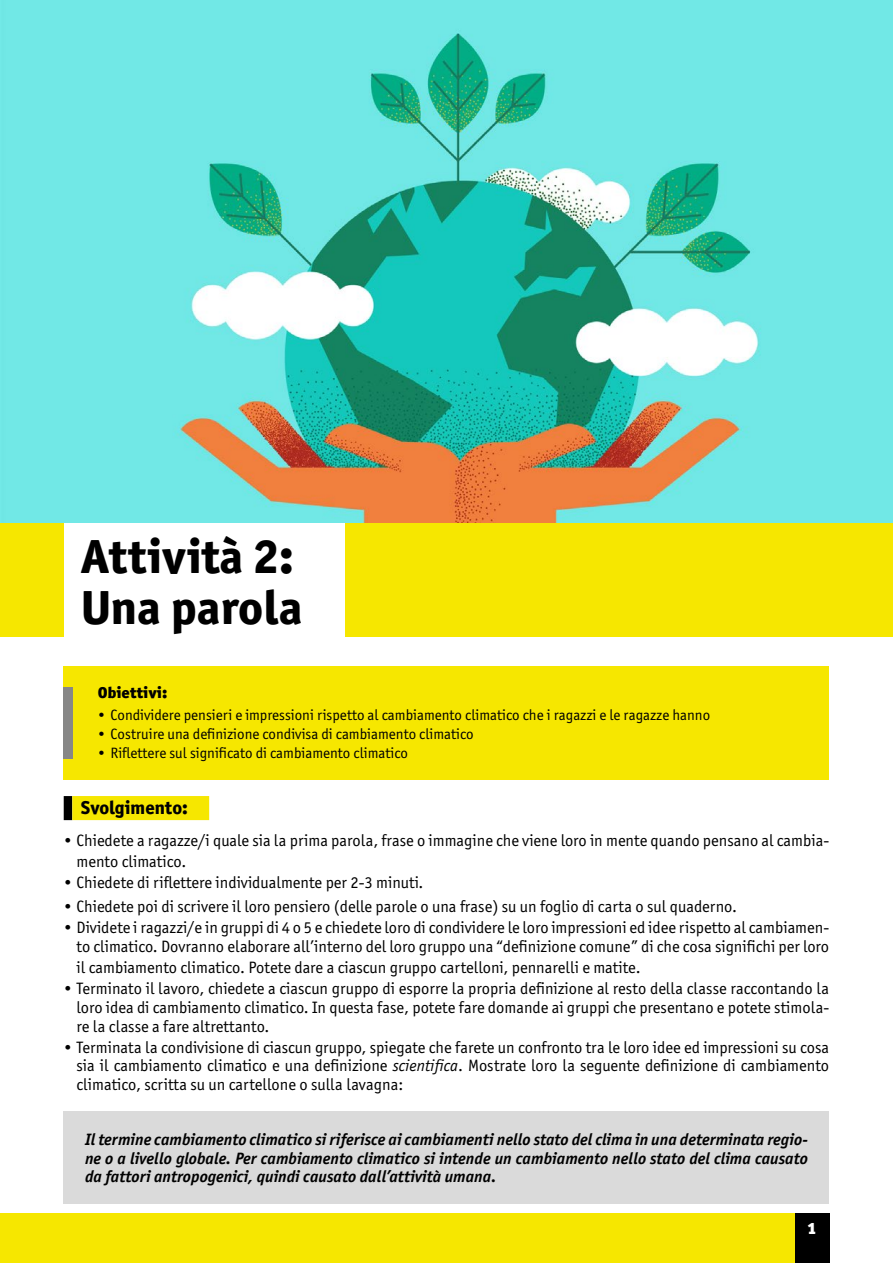
<style>
.page{position:relative;width:893px;height:1263px;background:#fff}
.page>*{position:absolute;margin:0;border:0;box-sizing:border-box;transform-origin:0 0}
.t1{font:800 48px/51px "Officina Sans ITC Pro";color:#000}
.t2{font:800 18.75px "Officina Sans ITC Pro";color:#000}
.t3{font:16.5px/18.8px "Officina Sans ITC Pro";color:#000;text-align:justify}
.t4{font:italic 700 16.5px/18.8px "Officina Sans ITC Pro";color:#000;text-align:justify}
.t5{font:900 16.5px "Officina Sans ITC Pro";color:#fff}
.t6{font:900 15.75px "Officina Sans ITC Pro";color:#000}
.t7{font:15px "Officina Sans ITC Pro";color:#000}
.s1{font-style:italic}
</style>
<div class="page">
<img style="left:0;top:0;width:893px;height:523px">
<div style="left:0;top:1214px;width:812px;height:49px;background:#f6e700"></div>
<div style="left:795px;top:1214px;width:34px;height:49px;background:#000"></div>
<div style="left:64px;top:666px;width:765px;height:114px;background:#f6e700"></div>
<div style="left:64px;top:687px;width:9px;height:71px;background:#878786"></div>
<div style="left:0;top:523px;width:893px;height:114px;background:#f6e700"></div>
<div style="left:64px;top:523px;width:280px;height:114px;background:#fff"></div>
<div style="left:64px;top:796px;width:8px;height:24px;background:#000"></div>
<div style="left:72px;top:796px;width:137px;height:24px;background:#f6e700"></div>
<div style="left:64px;top:1112px;width:765px;height:92px;background:#dadada"></div>
<h1 class="t1" style="left:81px;top:531px;width:223px">Attività 2:<br>Una parola</h1>
<p class="t6" style="left:98px;top:682px;width:71px">Obiettivi:</p>
<p class="t7" style="left:98px;top:706px;width:614px">• Condividere pensieri e impressioni rispetto al cambiamento climatico che i ragazzi e le ragazze hanno</p>
<p class="t7" style="left:98px;top:725px;width:377px">• Costruire una definizione condivisa di cambiamento climatico</p>
<p class="t7" style="left:98px;top:744px;width:312px">• Riflettere sul significato di cambiamento climatico</p>
<p class="t2" style="left:81px;top:796px;width:109px">Svolgimento:</p>
<p class="t3" style="left:77px;top:829px;width:754px;line-height:21.6px;text-indent:-13px">• Chiedete a ragazze/i quale sia la prima parola, frase o immagine che viene loro in mente quando pensano al cambia&shy;mento climatico.</p>
<p class="t3" style="left:64px;top:873px;width:361px">• Chiedete di riflettere individualmente per 2-3 minuti.</p>
<p class="t3" style="left:64px;top:897px;width:675px">• Chiedete poi di scrivere il loro pensiero (delle parole o una frase) su un foglio di carta o sul quaderno.</p>
<p class="t3" style="left:64px;top:918px;width:767px;text-align:right">• Dividete i ragazzi/e in gruppi di 4 o 5 e chiedete loro di condividere le loro impressioni ed idee rispetto al cambiamen&shy;to climatico. Dovranno elaborare all’interno del loro gruppo una “definizione comune” di che cosa significhi per loro</p>
<p class="t3" style="left:77px;top:958px;width:566px">il cambiamento climatico. Potete dare a ciascun gruppo cartelloni, pennarelli e matite.</p>
<p class="t3" style="left:77px;top:979px;width:754px;text-indent:-13px">• Terminato il lavoro, chiedete a ciascun gruppo di esporre la propria definizione al resto della classe raccontando la loro idea di cambiamento climatico. In questa fase, potete fare domande ai gruppi che presentano e potete stimola&shy;re la classe a fare altrettanto.</p>
<p class="t3" style="left:77px;top:1037px;width:754px;text-indent:-13px">• Terminata la condivisione di ciascun gruppo, spiegate che farete un confronto tra le loro idee ed impressioni su cosa sia il cambiamento climatico e una definizione <span class="s1">scientifica</span>. Mostrate loro la seguente definizione di cambiamento climatico, scritta su un cartellone o sulla lavagna:</p>
<p class="t4" style="left:85px;top:1130px;width:724px">Il termine cambiamento climatico si riferisce ai cambiamenti nello stato del clima in una determinata regio&shy;ne o a livello globale. Per cambiamento climatico si intende un cambiamento nello stato del clima causato da fattori antropogenici, quindi causato dall’attività umana.</p>
<p class="t5" style="left:807px;top:1217px;width:11px">1</p>
</div>
